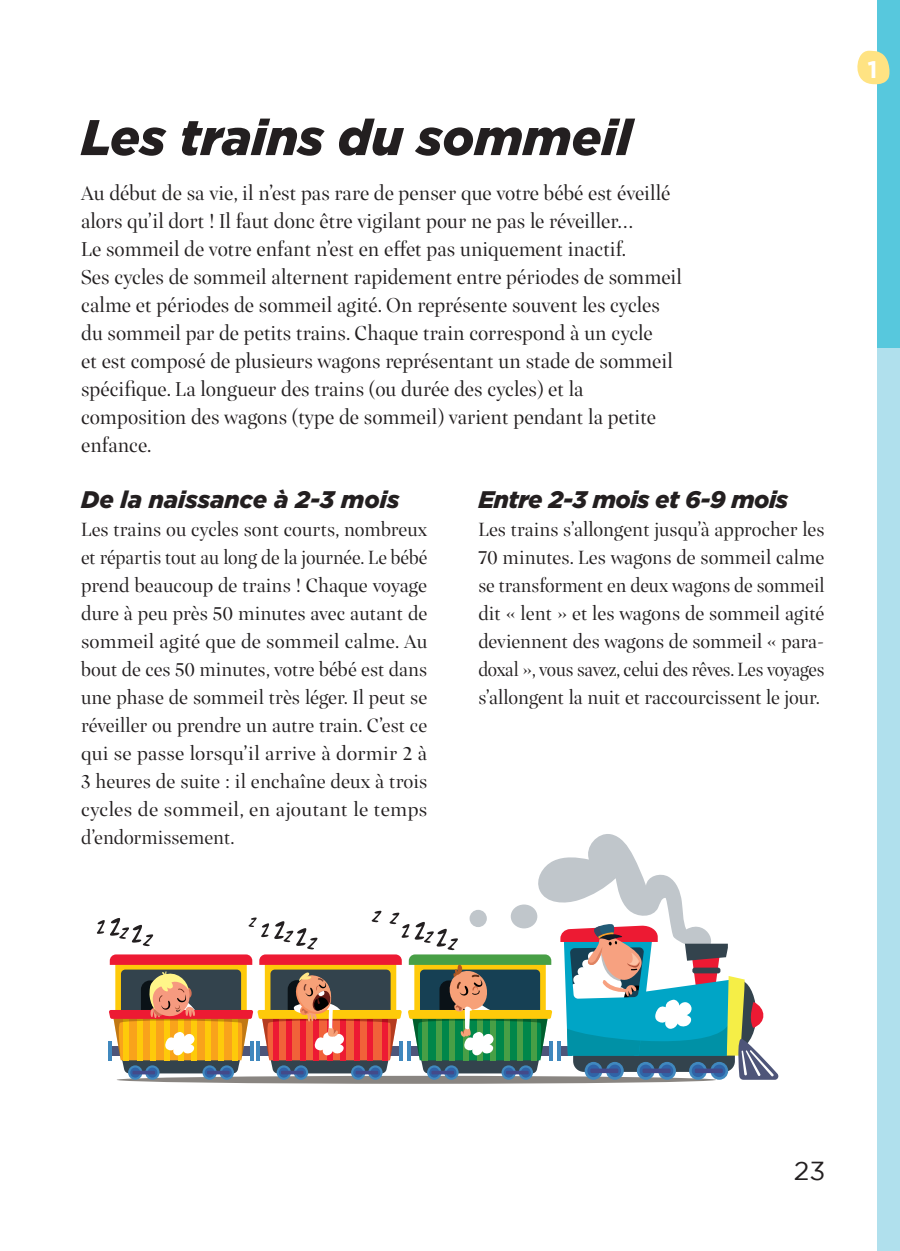
<style>
.page{position:relative;width:900px;height:1251px;background:#fff}
.page>*{position:absolute;margin:0;border:0;box-sizing:border-box;transform-origin:0 0}
.t1{font:italic 900 50px "Gotham";color:#231f20}
.t2{font:26px "Gotham";color:#231f20}
.t3{font:italic 900 24px "Gotham";letter-spacing:-.005em;color:#231f20}
.t4{font:700 24px "Gotham";color:#fff}
.t5{font:21px/28px "Inka A Display";color:#231f20}
.t6{font:20px/28px "Inka A Display";color:#231f20;text-align:justify}
</style>
<div class="page">
<div style="left:877px;top:304px;width:22px;height:556px;background:#b0e0ed"></div>
<div style="left:877px;top:0;width:22px;height:347px;background:#57c8dd"></div>
<div style="left:877px;top:860px;width:22px;height:391px;background:#b0e0ed"></div>
<svg style="left:857px;top:51px;width:32px;height:34px"></svg>
<div style="left:117px;top:1075px;width:598px;height:8px;background:#898581;border-radius:50%"></div>
<svg style="left:97px;top:834px;width:681px;height:245px"></svg>
<h1 class="t1" style="left:81px;top:103px;width:552px">Les trains du sommeil</h1>
<p class="t5" style="left:81px;top:179px;width:602px">Au début de sa vie, il n’est pas rare de penser que votre bébé est éveillé alors qu’il dort ! Il faut donc être vigilant pour ne pas le réveiller…<br>Le sommeil de votre enfant n’est en effet pas uniquement inactif.<br>Ses cycles de sommeil alternent rapidement entre périodes de sommeil calme et périodes de sommeil agité. On représente souvent les cycles du sommeil par de petits trains. Chaque train correspond à un cycle<br>et est composé de plusieurs wagons représentant un stade de sommeil spécifique. La longueur des trains (ou durée des cycles) et la composition des wagons (type de sommeil) varient pendant la petite enfance.</p>
<p class="t3" style="left:81px;top:483px;width:319px">De la naissance à 2-3 mois</p>
<p class="t6" style="left:81px;top:515px;width:347px">Les trains ou cycles sont courts, nombreux et répartis tout au long de la journée. Le bébé prend beaucoup de trains ! Chaque voyage dure à peu près 50 minutes avec autant de sommeil agité que de sommeil calme. Au bout de ces 50 minutes, votre bébé est dans une phase de sommeil très léger. Il peut se réveiller ou prendre un autre train. C’est ce qui se passe lorsqu’il arrive à dormir 2 à 3 heures de suite : il enchaîne deux à trois cycles de sommeil, en ajoutant le temps d’endormissement.</p>
<p class="t3" style="left:478px;top:483px;width:311px">Entre 2-3 mois et 6-9 mois</p>
<p class="t6" style="left:478px;top:515px;width:347px">Les trains s’allongent jusqu’à approcher les 70 minutes. Les wagons de sommeil calme se transforment en deux wagons de sommeil dit « lent » et les wagons de sommeil agité deviennent des wagons de sommeil « para&shy;doxal », vous savez, celui des rêves. Les voyages s’allongent la nuit et raccourcissent le jour.</p>
<p class="t4" style="left:867px;top:55px;width:12px">1</p>
<h2 class="t2" style="left:793px;top:1156px;width:33px">23</h2>
</div>
